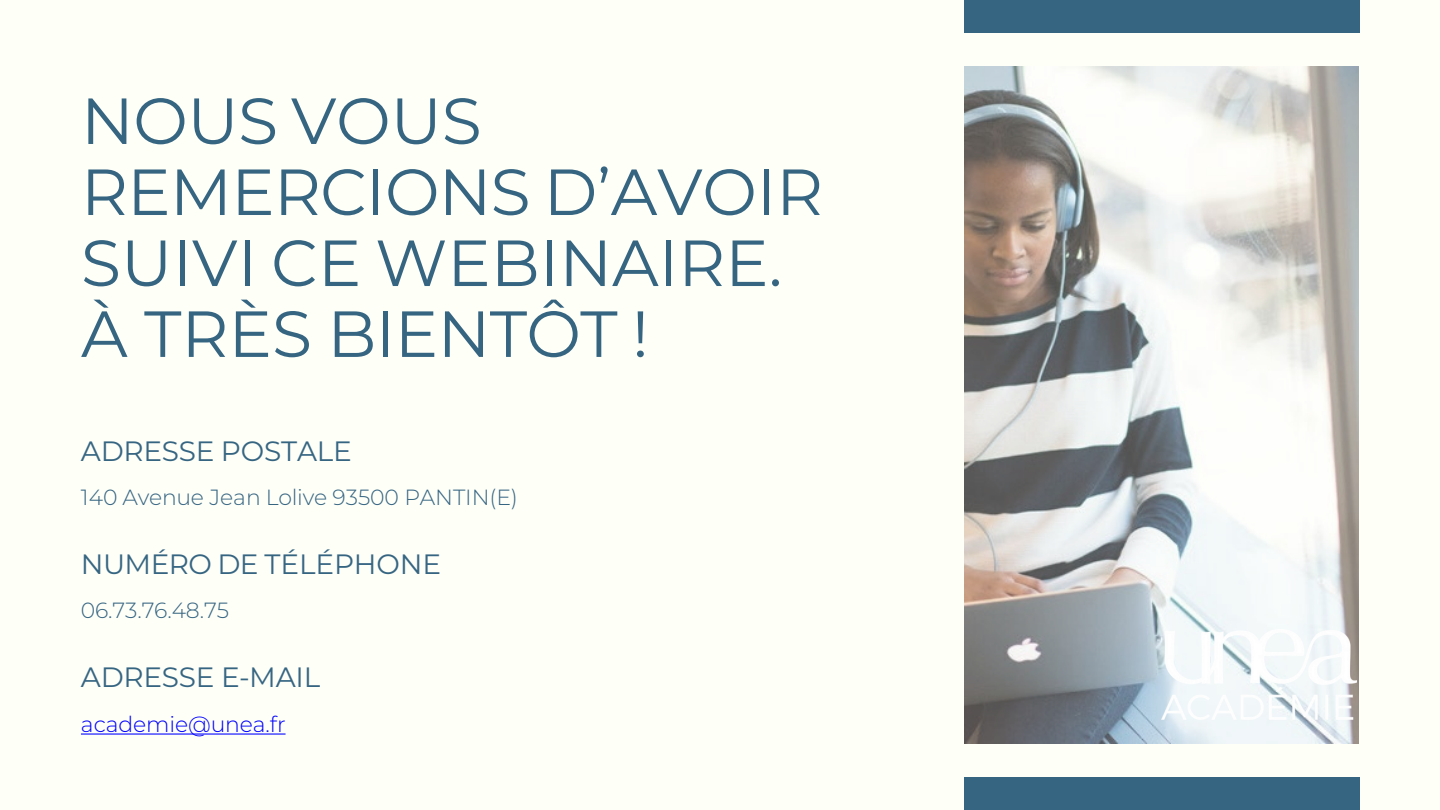
<style>
.page{position:relative;width:1440px;height:810px;background:#fefff7}
.page>*{position:absolute;margin:0;border:0;box-sizing:border-box;transform-origin:0 0}
.t1{font:65px/71px "Montserrat";letter-spacing:-.005em;color:#366582}
.t2{font:28px "Montserrat";letter-spacing:-.01em;color:#366582}
.t3{font:300 22px "Montserrat";letter-spacing:-.005em;color:#366582}
.t4{font:300 22px "Montserrat";letter-spacing:-.005em;color:#00f}
</style>
<div class="page">
<img style="left:965px;top:67px;width:394px;height:676px">
<img style="left:1162px;top:629px;width:194px;height:100px">
<svg style="left:81px;top:733px;width:205px;height:2px"></svg>
<div style="left:964px;top:777px;width:395px;height:33px;background:#366582"></div>
<div style="left:964px;top:0;width:395px;height:33px;background:#366582"></div>
<p class="t1" style="left:81px;top:83px;width:744px">NOUS VOUS<br>REMERCIONS D’AVOIR<br>SUIVI CE WEBINAIRE.<br>À TRÈS BIENTÔT !</p>
<p class="t2" style="left:81px;top:432px;width:273px">ADRESSE POSTALE</p>
<p class="t3" style="left:81px;top:482px;width:439px">140 Avenue Jean Lolive 93500 PANTIN(E)</p>
<p class="t2" style="left:81px;top:544px;width:362px">NUMÉRO DE TÉLÉPHONE</p>
<p class="t3" style="left:81px;top:596px;width:149px">06.73.76.48.75</p>
<p class="t2" style="left:81px;top:658px;width:241px">ADRESSE E-MAIL</p>
<p class="t4" style="left:81px;top:709px;width:206px">academie@unea.fr</p>
</div>
